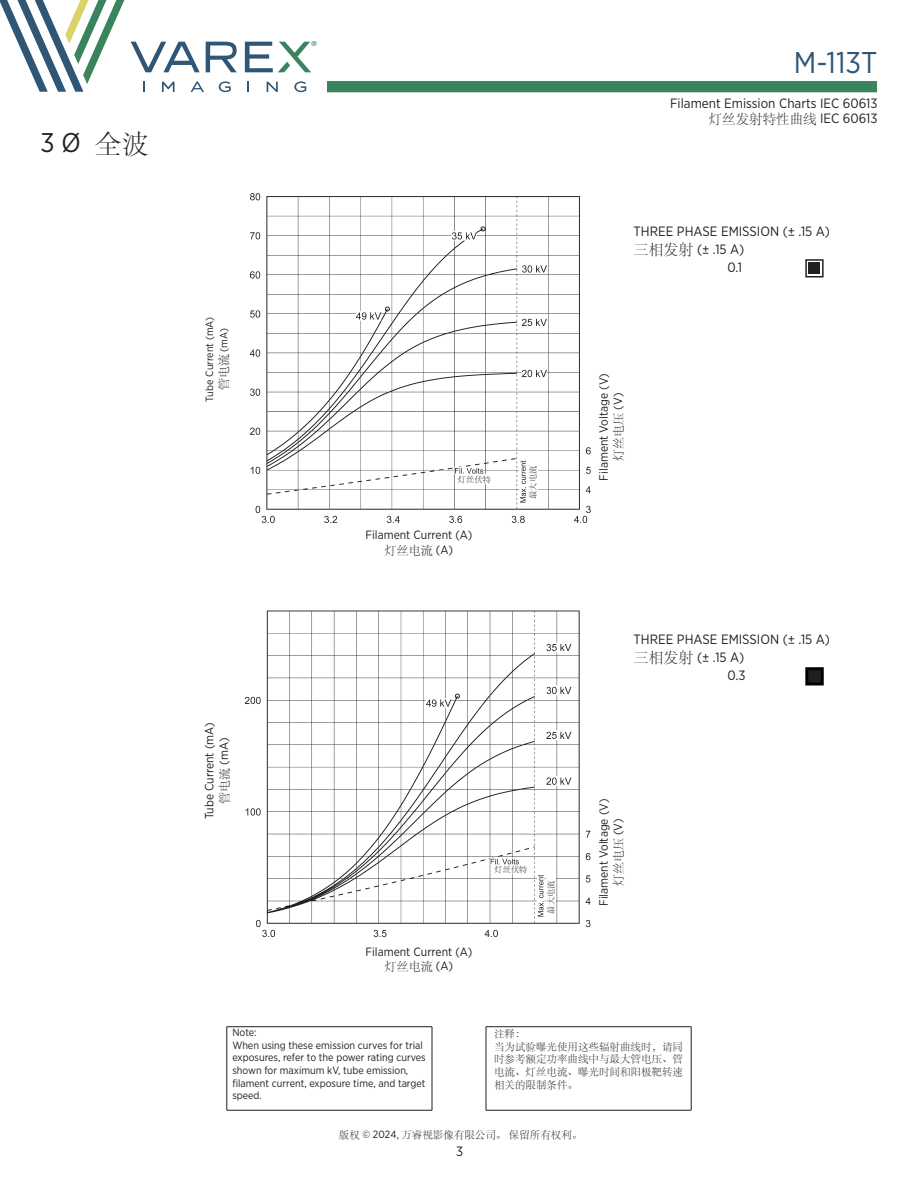
<style>
.page{position:relative;width:918px;height:1188px;background:#fff}
.page>*{position:absolute;margin:0;border:0;box-sizing:border-box;transform-origin:0 0}
.t1{font:30px "Gotham Narrow";color:#305676}
.t2{font:27px "Gotham Narrow";color:#231f20}
.t3{font:13.5px "Gotham Narrow";color:#231f20}
.t4{font:13.5px "ST Song";color:#231f20}
.t5{font:12px "Gotham Narrow";color:#231f20}
.t6{font:12px "ST Song";color:#231f20}
.t7{font:11.7px "Neutraface Text Book Alt";color:#0a8348}
.t8{font:10.5px/12.6px "Gotham Narrow";color:#231f20}
.t9{font:10.5px/12.6px "ST Song";color:#231f20;text-align:justify}
.t10{font:8.25px "ST Song";color:#231f20}
.s1{font-family:"ST Song"}
.s2{font-family:"ST Song";font-size:12px}
.s3{font-family:"Gotham Narrow"}
.s4{font-family:"ST Song";font-size:15px}
</style>
<div class="page">
<div style="left:327px;top:81px;width:550px;height:11px;background:#39835d"></div>
<svg style="left:0;top:0;width:311px;height:92px"></svg>
<img style="left:249px;top:193px;width:342px;height:331px">
<img style="left:244px;top:610px;width:347px;height:327px">
<div style="left:807px;top:669px;width:15px;height:15px;background:#231f20"></div>
<div style="left:805px;top:667px;width:19px;height:18px;border:3px solid #000"></div>
<div style="left:805px;top:259px;width:19px;height:18px;border:2px solid #231f20"></div>
<div style="left:809px;top:263px;width:11px;height:11px;background:#231f20"></div>
<div style="left:456px;top:475px;width:37px;height:9px;background:#fff"></div>
<div style="left:493px;top:865px;width:36px;height:9px;background:#fff"></div>
<div style="left:528px;top:460px;width:10px;height:45px;background:#fff"></div>
<div style="left:546px;top:875px;width:9px;height:44px;background:#fff"></div>
<hr style="left:227px;top:1026px;width:205px;height:1px;background:#231f20">
<hr style="left:227px;top:1027px;width:1px;height:83px;background:#231f20">
<hr style="left:486px;top:1026px;width:205px;height:1px;background:#231f20">
<hr style="left:691px;top:1027px;width:1px;height:83px;background:#231f20">
<hr style="left:227px;top:1110px;width:205px;height:1px;background:#231f20">
<hr style="left:486px;top:1110px;width:205px;height:1px;background:#231f20">
<hr style="left:432px;top:1027px;width:1px;height:83px;background:#231f20">
<hr style="left:486px;top:1027px;width:1px;height:83px;background:#231f20">
<p class="t2" style="left:40px;top:126px;width:110px">3 Ø <span class="s1">全波</span></p>
<p class="t8" style="left:203px;top:402px;width:87px;rotate:-90deg">Tube Current (mA)</p>
<p class="t8" style="left:217px;top:390px;width:64px;rotate:-90deg"><span class="s2">管电流</span> (mA)</p>
<p class="t5" style="left:202px;top:819px;width:99px;rotate:-90deg">Tube Current (mA)</p>
<p class="t5" style="left:216px;top:804px;width:68px;rotate:-90deg"><span class="s1">管电流</span> (mA)</p>
<p class="t7" style="left:311px;top:38px;width:7px">®</p>
<p class="t10" style="left:458px;top:474px;width:34px">灯丝伏特</p>
<p class="t5" style="left:366px;top:528px;width:108px">Filament Current (A)</p>
<p class="t6" style="left:385px;top:542px;width:70px">灯丝电流 <span class="s3">(A)</span></p>
<p class="t10" style="left:527px;top:499px;width:34px;rotate:-90deg">最大电流</p>
<h1 class="t1" style="left:794px;top:44px;width:85px">M-113T</h1>
<p class="t3" style="left:670px;top:95px;width:209px">Filament Emission Charts IEC 60613</p>
<p class="t4" style="left:709px;top:110px;width:170px">灯丝发射特性曲线 <span class="s3">IEC 60613</span></p>
<p class="t3" style="left:634px;top:223px;width:198px">THREE PHASE EMISSION (± .15 A)</p>
<p class="t3" style="left:634px;top:241px;width:112px"><span class="s4">三相发射</span> (± .15 A)</p>
<p class="t3" style="left:727px;top:259px;width:16px">0.1</p>
<p class="t5" style="left:596px;top:481px;width:109px;rotate:-90deg">Filament Voltage (V)</p>
<p class="t6" style="left:610px;top:461px;width:69px;rotate:-90deg">灯丝电压 <span class="s3">(V)</span></p>
<p class="t3" style="left:634px;top:631px;width:198px">THREE PHASE EMISSION (± .15 A)</p>
<p class="t3" style="left:634px;top:649px;width:112px"><span class="s4">三相发射</span> (± .15 A)</p>
<p class="t3" style="left:727px;top:667px;width:20px">0.3</p>
<p class="t5" style="left:366px;top:944px;width:108px">Filament Current (A)</p>
<p class="t6" style="left:385px;top:958px;width:70px">灯丝电流 <span class="s3">(A)</span></p>
<p class="t10" style="left:495px;top:864px;width:34px">灯丝伏特</p>
<p class="t10" style="left:545px;top:914px;width:34px;rotate:-90deg">最大电流</p>
<p class="t5" style="left:596px;top:906px;width:109px;rotate:-90deg">Filament Voltage (V)</p>
<p class="t6" style="left:610px;top:886px;width:69px;rotate:-90deg">灯丝电压 <span class="s3">(V)</span></p>
<p class="t8" style="left:232px;top:1026px;width:26px">Note:</p>
<p class="t8" style="left:232px;top:1039px;width:195px">When using these emission curves for trial exposures, refer to the power rating curves shown for maximum kV, tube emission, filament current, exposure time, and target speed.</p>
<p class="t9" style="left:494px;top:1027px;width:33px">注释：</p>
<p class="t9" style="left:494px;top:1040px;width:190px">当为试验曝光使用这些辐射曲线时，请同时参考额定功率曲线中与最大管电压、管电流、灯丝电流、曝光时间和阳极靶转速相关的限制条件。</p>
<p class="t9" style="left:339px;top:1128px;width:245px">版权 <span class="s3">© 2024</span>, 万睿视影像有限公司。 保留所有权利。</p>
<p class="t3" style="left:456px;top:1142px;width:9px">3</p>
</div>
